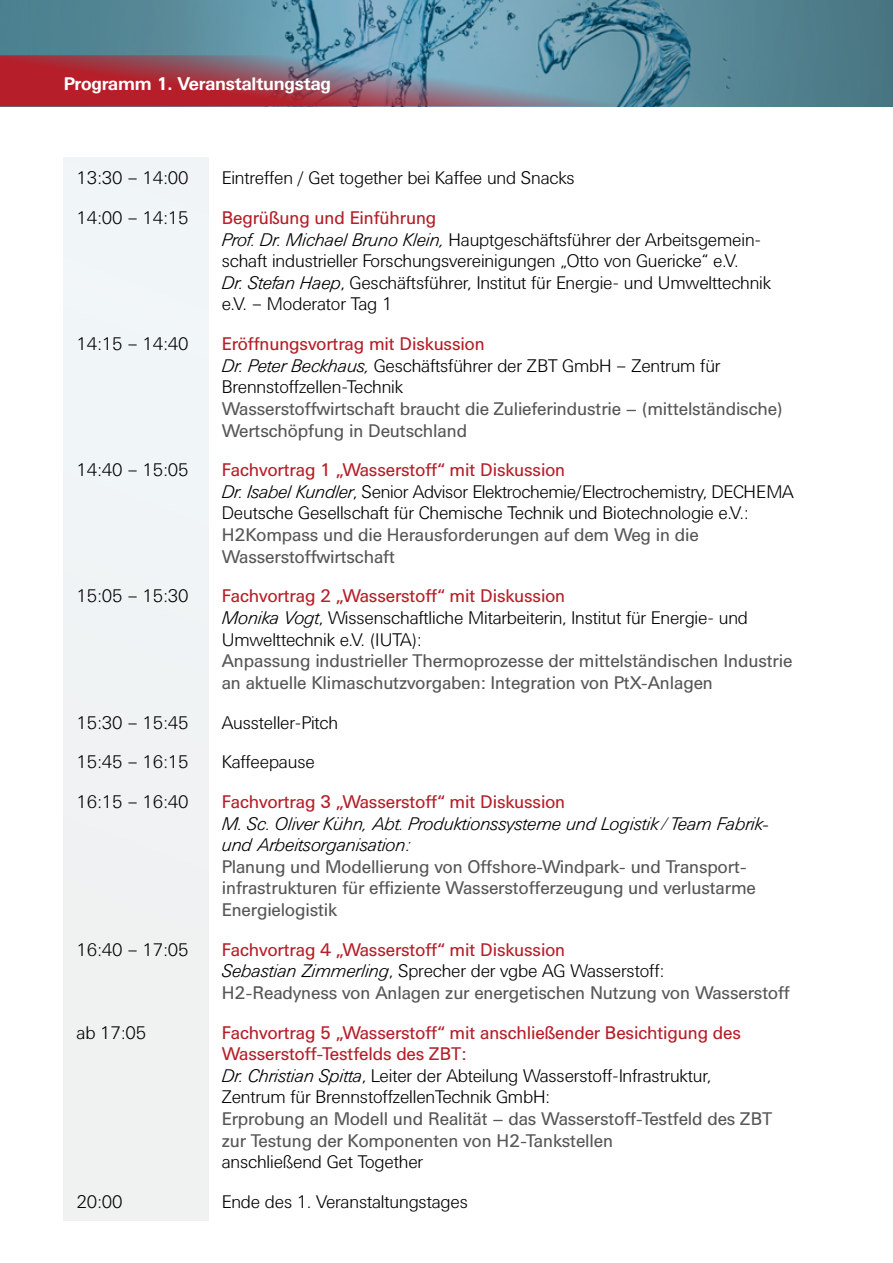
<style>
.page{position:relative;width:893px;height:1263px;background:#fff}
.page>*{position:absolute;margin:0;border:0;box-sizing:border-box;transform-origin:0 0}
.Einf__Abs{font:300 18px/21.6px "UN11";color:#000}
.Einf__Abs-2{font:18px/21.6px "UN11";color:#575756}
.Einf__Abs-3{font:18px/21.6px "UN11";color:#b61f29}
.Einf__Abs-4{font:italic 300 18px/21.6px "UN11";color:#000}
.Einf__Abs-5{font:500 18px "UN11";color:#fff}
.s1{font-style:italic}
</style>
<div class="page">
<div style="left:64px;top:157px;width:144px;height:1063px;background:#f0f3f4"></div>
<svg style="left:0;top:0;width:893px;height:106px;background:#598b9d"></svg>
<svg style="left:0;top:55px;width:743px;height:51px;background:#856777"></svg>
<p class="Einf__Abs-5" style="left:64px;top:74px;width:269px">Programm 1. Veranstaltungstag</p>
<p class="Einf__Abs" style="left:77px;top:167px;width:113px">13:30 – 14:00</p>
<p class="Einf__Abs" style="left:222px;top:167px;width:354px">Eintreffen / Get together bei Kaffee und Snacks</p>
<p class="Einf__Abs" style="left:77px;top:207px;width:113px">14:00 – 14:15</p>
<p class="Einf__Abs-3" style="left:222px;top:207px;width:216px">Begrüßung und Einführung</p>
<p class="Einf__Abs" style="left:222px;top:229px;width:541px"><span class="s1">Prof. Dr. Michael Bruno Klein,</span> Hauptgeschäftsführer der Arbeitsgemein&shy;schaft industrieller Forschungsvereinigungen „Otto von Guericke“ e.V.</p>
<p class="Einf__Abs" style="left:222px;top:272px;width:551px"><span class="s1">Dr. Stefan Haep</span>, Geschäftsführer, Institut für Energie- und Umwelttechnik e.V. – Moderator Tag 1</p>
<p class="Einf__Abs" style="left:77px;top:333px;width:113px">14:15 – 14:40</p>
<p class="Einf__Abs-3" style="left:222px;top:333px;width:264px">Eröffnungsvortrag mit Diskussion</p>
<p class="Einf__Abs" style="left:222px;top:355px;width:500px"><span class="s1">Dr. Peter Beckhaus,</span> Geschäftsführer der ZBT GmbH – Zentrum für</p>
<p class="Einf__Abs" style="left:222px;top:376px;width:183px">Brennstoffzellen-Technik</p>
<p class="Einf__Abs-2" style="left:222px;top:398px;width:562px">Wasserstoffwirtschaft braucht die Zulieferindustrie – (mittelständische)</p>
<p class="Einf__Abs-2" style="left:222px;top:419px;width:247px">Wertschöpfung in Deutschland</p>
<p class="Einf__Abs" style="left:77px;top:459px;width:113px">14:40 – 15:05</p>
<p class="Einf__Abs-3" style="left:222px;top:459px;width:345px">Fachvortrag 1 „Wasserstoff“ mit Diskussion</p>
<p class="Einf__Abs" style="left:222px;top:481px;width:573px"><span class="s1">Dr. Isabel Kundler</span>, Senior Advisor Elektrochemie/Electrochemistry, DECHEMA<br>Deutsche Gesellschaft für Chemische Technik und Biotechnologie e.V.:</p>
<p class="Einf__Abs-2" style="left:222px;top:524px;width:478px">H2Kompass und die Herausforderungen auf dem Weg in die<br>Wasserstoffwirtschaft</p>
<p class="Einf__Abs" style="left:77px;top:585px;width:113px">15:05 – 15:30</p>
<p class="Einf__Abs-3" style="left:222px;top:585px;width:345px">Fachvortrag 2 „Wasserstoff“ mit Diskussion</p>
<p class="Einf__Abs" style="left:222px;top:607px;width:528px"><span class="s1">Monika Vogt</span>, Wissenschaftliche Mitarbeiterin, Institut für Energie- und<br>Umwelttechnik e.V. (IUTA):</p>
<p class="Einf__Abs-2" style="left:222px;top:650px;width:572px">Anpassung industrieller Thermoprozesse der mittelständischen Industrie an aktuelle Klimaschutzvorgaben: Integration von PtX-Anlagen</p>
<p class="Einf__Abs" style="left:77px;top:711px;width:113px">15:30 – 15:45</p>
<p class="Einf__Abs" style="left:222px;top:711px;width:118px">Aussteller-Pitch</p>
<p class="Einf__Abs" style="left:77px;top:751px;width:113px">15:45 – 16:15</p>
<p class="Einf__Abs" style="left:222px;top:751px;width:94px">Kaffeepause</p>
<p class="Einf__Abs" style="left:77px;top:791px;width:113px">16:15 – 16:40</p>
<p class="Einf__Abs-3" style="left:222px;top:791px;width:345px">Fachvortrag 3 „Wasserstoff“ mit Diskussion</p>
<p class="Einf__Abs-4" style="left:222px;top:812px;width:548px">M. Sc. Oliver Kühn, Abt. Produktionssysteme und Logistik | Team Fabrik&shy;und Arbeitsorganisation:</p>
<p class="Einf__Abs-2" style="left:222px;top:855px;width:535px">Planung und Modellierung von Offshore-Windpark- und Transport&shy;infrastrukturen für effiziente Wasserstofferzeugung und verlustarme<br>Energielogistik</p>
<p class="Einf__Abs" style="left:77px;top:939px;width:113px">16:40 – 17:05</p>
<p class="Einf__Abs-3" style="left:222px;top:938px;width:345px">Fachvortrag 4 „Wasserstoff“ mit Diskussion</p>
<p class="Einf__Abs" style="left:222px;top:960px;width:444px"><span class="s1">Sebastian Zimmerling</span>, Sprecher der vgbe AG Wasserstoff:</p>
<p class="Einf__Abs-2" style="left:222px;top:982px;width:569px">H2-Readyness von Anlagen zur energetischen Nutzung von Wasserstoff</p>
<p class="Einf__Abs" style="left:77px;top:1021px;width:71px">ab 17:05</p>
<p class="Einf__Abs-3" style="left:222px;top:1021px;width:521px">Fachvortrag 5 „Wasserstoff“ mit anschließender Besichtigung des<br>Wasserstoff-Testfelds des ZBT:</p>
<p class="Einf__Abs" style="left:222px;top:1065px;width:491px"><span class="s1">Dr. Christian Spitta</span>, Leiter der Abteilung Wasserstoff-Infrastruktur,<br>Zentrum für BrennstoffzellenTechnik GmbH:</p>
<p class="Einf__Abs-2" style="left:222px;top:1108px;width:552px">Erprobung an Modell und Realität – das Wasserstoff-Testfeld des ZBT zur Testung der Komponenten von H2-Tankstellen</p>
<p class="Einf__Abs" style="left:222px;top:1151px;width:203px">anschließend Get Together</p>
<p class="Einf__Abs" style="left:77px;top:1191px;width:47px">20:00</p>
<p class="Einf__Abs" style="left:222px;top:1191px;width:247px">Ende des 1. Veranstaltungstages</p>
</div>
